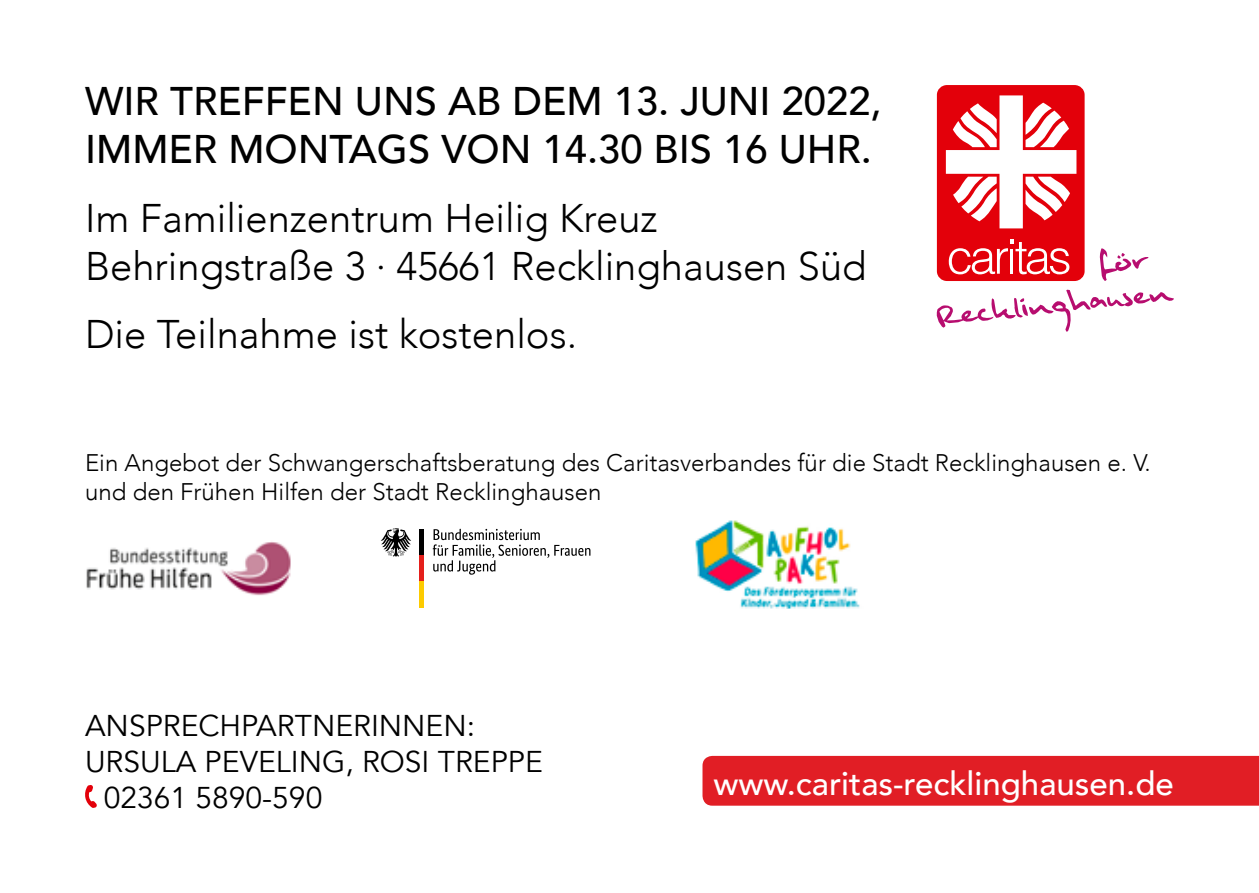
<style>
.page{position:relative;width:1259px;height:893px;background:#fff}
.page>*{position:absolute;margin:0;border:0;box-sizing:border-box;transform-origin:0 0}
.t1{font:300 39.9px/48px "Avenir LT Com";color:#000}
.t2{font:500 39.9px/48px "Avenir LT Com";color:#000}
.t3{font:500 33px "Avenir LT Com";color:#fff}
.t4{font:30px "Avenir LT Com";color:#000}
.t5{font:300 24px/28.8px "Avenir LT Com";color:#000}
</style>
<div class="page">
<div style="left:702px;top:756px;width:557px;height:50px;background:#e11e25"></div>
<svg style="left:85px;top:785px;width:12px;height:23px"></svg>
<img style="left:695px;top:520px;width:165px;height:88px">
<svg style="left:433px;top:529px;width:157px;height:46px"></svg>
<svg style="left:381px;top:528px;width:30px;height:29px"></svg>
<div style="left:419px;top:529px;width:5px;height:27px;background:#000"></div>
<div style="left:419px;top:556px;width:5px;height:26px;background:#e41f1b"></div>
<div style="left:419px;top:582px;width:5px;height:26px;background:#fdcb00"></div>
<img style="left:86px;top:542px;width:204px;height:54px">
<div style="left:937px;top:85px;width:147px;height:196px;background:#e3000a;border-radius:10px"></div>
<svg style="left:946px;top:95px;width:130px;height:133px"></svg>
<svg style="left:948px;top:239px;width:121px;height:35px"></svg>
<svg style="left:936px;top:290px;width:238px;height:42px"></svg>
<svg style="left:1099px;top:248px;width:49px;height:33px"></svg>
<h1 class="t2" style="left:85px;top:78px;width:798px">WIR TREFFEN UNS AB DEM 13. JUNI 2022,<br>IMMER MONTAGS VON 14.30 BIS 16 U HR.</h1>
<h1 class="t1" style="left:85px;top:194px;width:783px">Im Familienzentrum Heilig Kreuz<br>Behringstraße 3 · 45661 Recklinghausen Süd</h1>
<h1 class="t1" style="left:85px;top:310px;width:493px">Die Teilnahme ist kostenlos.</h1>
<p class="t5" style="left:85px;top:449px;width:1067px">Ein Angebot der Schwangerschaftsberatung des Caritasverbandes für die Stadt Recklinghausen e. V. und den Frühen Hilfen der Stadt Recklinghausen</p>
<p class="t4" style="left:85px;top:708px;width:391px">ANSPRECHPARTNERINNEN:</p>
<p class="t4" style="left:85px;top:744px;width:459px">URSU LA PEVELING, ROSI TREPPE</p>
<p class="t4" style="left:104px;top:780px;width:220px">02361 5890-590</p>
<h2 class="t3" style="left:713px;top:764px;width:462px">WWW.CARITAS-RECKLINGHAUSEN.DE</h2>
</div>
